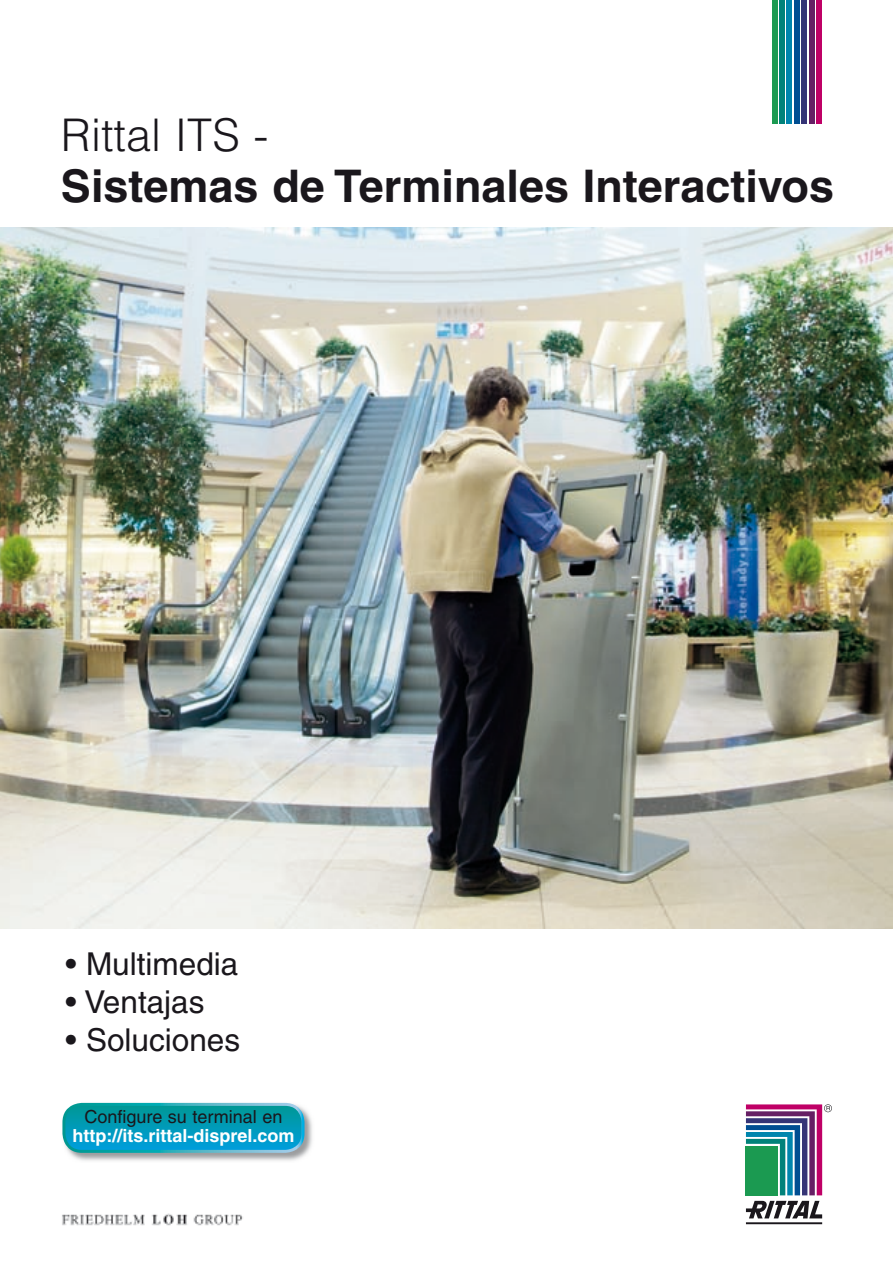
<style>
.page{position:relative;width:893px;height:1263px;background:#fff}
.page>*{position:absolute;margin:0;border:0;box-sizing:border-box;transform-origin:0 0}
.t1{font:700 45px "Helvetica";color:#1a171c}
.t2{font:300 45px "Helvetica";color:#1a171c}
.t3{font:31.5px "Helvetica";color:#1a171c}
.t4{font:700 18px "Helvetica";color:#fff}
.t5{font:18px "Helvetica";color:#1a171c}
</style>
<div class="page">
<img style="left:0;top:228px;width:893px;height:700px">
<svg style="left:745px;top:1105px;width:78px;height:120px"></svg>
<svg style="left:746px;top:1104px;width:86px;height:91px"></svg>
<div style="left:746px;top:1146px;width:32px;height:49px;background:#1b9a51"></div>
<svg style="left:746px;top:1201px;width:76px;height:23px"></svg>
<svg style="left:777px;top:0;width:25px;height:123px"></svg>
<div style="left:816px;top:0;width:6px;height:123px;background:#bf0066"></div>
<div style="left:809px;top:0;width:6px;height:123px;background:#661f64"></div>
<div style="left:802px;top:0;width:5px;height:123px;background:#353476"></div>
<div style="left:794px;top:0;width:6px;height:123px;background:#004e92"></div>
<div style="left:787px;top:0;width:5px;height:123px;background:#0085ad"></div>
<div style="left:779px;top:0;width:6px;height:123px;background:#01827a"></div>
<div style="left:772px;top:0;width:5px;height:123px;background:#1b9a51"></div>
<img style="left:62px;top:1213px;width:181px;height:13px">
<img style="left:69px;top:1102px;width:243px;height:59px">
<svg style="left:62px;top:1103px;width:243px;height:50px;background:#0e9fba"></svg>
<p class="t2" style="left:61px;top:107px;width:209px">Rittal ITS -</p>
<p class="t1" style="left:61px;top:158px;width:775px">Sistemas de Terminales Interactivos</p>
<p class="t3" style="left:65px;top:945px;width:174px">• Multimedia</p>
<p class="t3" style="left:65px;top:983px;width:141px">• Ventajas</p>
<p class="t3" style="left:65px;top:1021px;width:176px">• Soluciones</p>
<p class="t5" style="left:84px;top:1106px;width:200px">Configure su terminal en</p>
<p class="t4" style="left:72px;top:1125px;width:224px">http://its.rittal-disprel.com</p>
</div>
